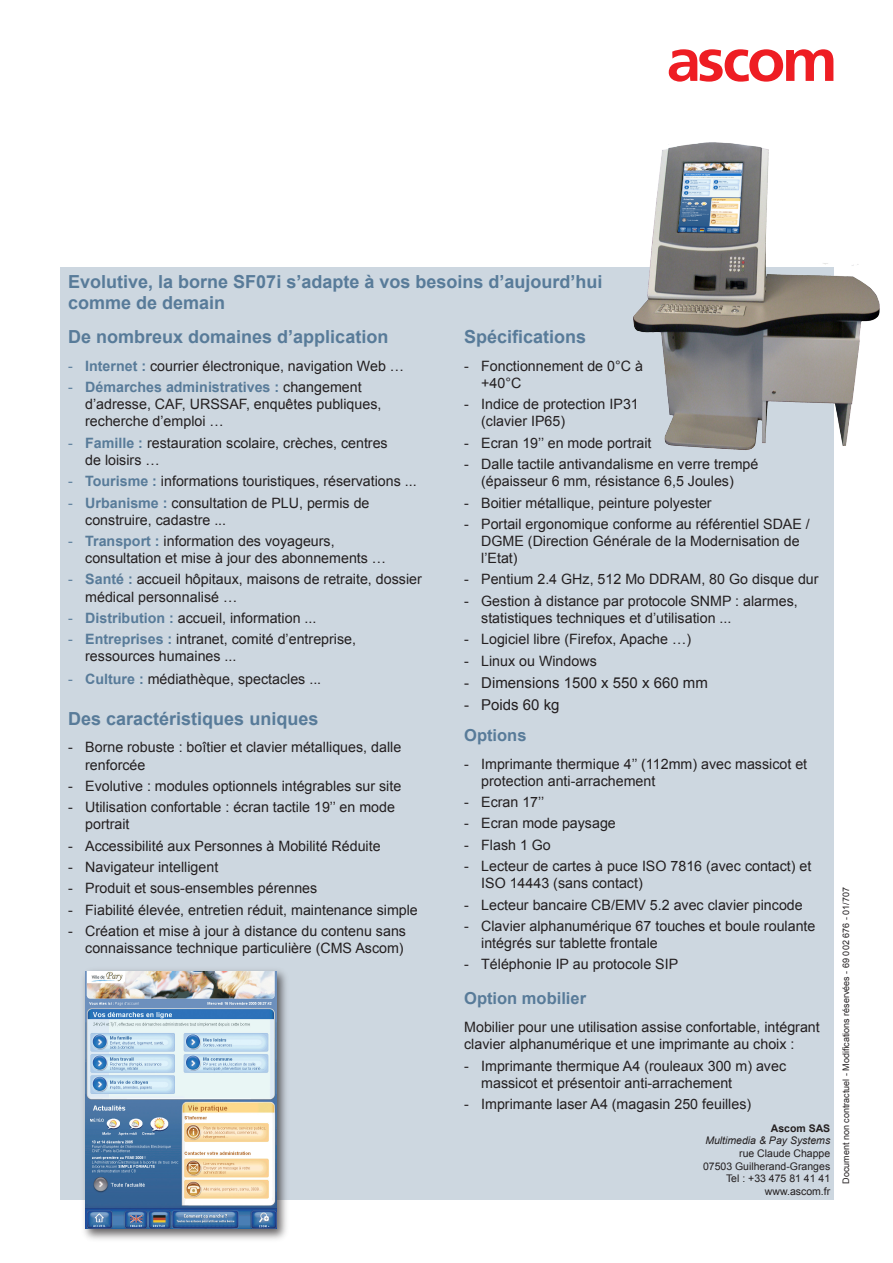
<style>
.page{position:relative;width:893px;height:1263px;background:#fff}
.page>*{position:absolute;margin:0;border:0;box-sizing:border-box;transform-origin:0 0}
.t1{font:700 18px/21.6px "Arial";color:#587b99}
.t2{font:700 16.5px "Arial";color:#587b99}
.t3{font:15px "Arial";color:#231f20}
.t4{font:14.25px/17.1px "Arial";color:#231f20}
.t5{font:10.5px/12.6px "Arial";color:#231f20;text-align:right}
.t6{font:9px "Arial";color:#231f20}
.s1{color:#587b99}
.s2{font-weight:700;color:#587b99}
.s3{font-weight:700}
.s4{font-style:italic}
</style>
<div class="page">
<svg style="left:669px;top:49px;width:164px;height:33px"></svg>
<div style="left:60px;top:267px;width:773px;height:932px;background:#cdd7e0"></div>
<div style="left:80px;top:966px;width:210px;height:277px;background:#231f20;opacity:.7"></div>
<img style="left:85px;top:971px;width:192px;height:258px">
<img style="left:633px;top:142px;width:247px;height:311px">
<p class="t1" style="left:68px;top:271px;width:536px">Evolutive, la borne SF07i s’adapte à vos besoins d’aujourd’hui comme de demain</p>
<p class="t1" style="left:68px;top:326px;width:322px">De nombreux domaines d’application</p>
<p class="t4" style="left:68px;top:357px;width:337px"><span class="s1">-</span> <span class="s2">Internet :</span> courrier électronique, navigation Web …</p>
<p class="t4" style="left:85px;top:379px;width:298px;text-indent:-17px"><span class="s1">-</span> <span class="s2">Démarches administratives :</span> changement d’adresse, CAF, URSSAF, enquêtes publiques, recherche d’emploi …</p>
<p class="t4" style="left:85px;top:434px;width:304px;text-indent:-17px"><span class="s1">-</span> <span class="s2">Famille :</span> restauration scolaire, crèches, centres de loisirs …</p>
<p class="t4" style="left:68px;top:473px;width:350px"><span class="s1">-</span> <span class="s2">Tourisme :</span> informations touristiques, réservations ...</p>
<p class="t4" style="left:85px;top:494px;width:286px;text-indent:-17px"><span class="s1">-</span> <span class="s2">Urbanisme :</span> consultation de PLU, permis de construire, cadastre ...</p>
<p class="t4" style="left:85px;top:533px;width:302px;text-indent:-17px"><span class="s1">-</span> <span class="s2">Transport :</span> information des voyageurs, consultation et mise à jour des abonnements …</p>
<p class="t4" style="left:85px;top:571px;width:338px;text-indent:-17px"><span class="s1">-</span> <span class="s2">Santé :</span> accueil hôpitaux, maisons de retraite, dossier médical personnalisé …</p>
<p class="t4" style="left:68px;top:609px;width:250px"><span class="s1">-</span> <span class="s2">Distribution :</span> accueil, information ...</p>
<p class="t4" style="left:85px;top:631px;width:272px;text-indent:-17px"><span class="s1">-</span> <span class="s2">Entreprises :</span> intranet, comité d’entreprise, ressources humaines ...</p>
<p class="t4" style="left:68px;top:670px;width:254px"><span class="s1">-</span> <span class="s2">Culture :</span> médiathèque, spectacles ...</p>
<p class="t1" style="left:68px;top:708px;width:252px">Des caractéristiques uniques</p>
<p class="t4" style="left:85px;top:739px;width:318px;text-indent:-17px">- Borne robuste : boîtier et clavier métalliques, dalle renforcée</p>
<p class="t4" style="left:68px;top:777px;width:335px">- Evolutive : modules optionnels intégrables sur site</p>
<p class="t4" style="left:85px;top:799px;width:311px;text-indent:-17px">- Utilisation confortable : écran tactile 19’’ en mode portrait</p>
<p class="t4" style="left:68px;top:837px;width:314px">- Accessibilité aux Personnes à Mobilité Réduite</p>
<p class="t4" style="left:68px;top:859px;width:152px">- Navigateur intelligent</p>
<p class="t4" style="left:68px;top:880px;width:251px">- Produit et sous-ensembles pérennes</p>
<p class="t4" style="left:68px;top:901px;width:351px">- Fiabilité élevée, entretien réduit, maintenance simple</p>
<p class="t4" style="left:68px;top:923px;width:339px;text-align:right">- Création et mise à jour à distance du contenu sans connaissance technique particulière (CMS Ascom)</p>
<p class="t1" style="left:464px;top:326px;width:124px">Spécifications</p>
<p class="t4" style="left:481px;top:357px;width:163px;text-indent:-17px">- Fonctionnement de 0°C à +40°C</p>
<p class="t4" style="left:481px;top:396px;width:159px;text-indent:-17px">- Indice de protection IP31 (clavier IP65)</p>
<p class="t4" style="left:464px;top:434px;width:189px">- Ecran 19’’ en mode portrait</p>
<p class="t4" style="left:464px;top:456px;width:296px;text-align:center">- Dalle tactile antivandalisme en verre trempé (épaisseur 6 mm, résistance 6,5 Joules)</p>
<p class="t4" style="left:464px;top:494px;width:249px">- Boitier métallique, peinture polyester</p>
<p class="t4" style="left:481px;top:515px;width:330px;text-indent:-17px">- Portail ergonomique conforme au référentiel SDAE /<br>DGME (Direction Générale de la Modernisation de l’Etat)</p>
<p class="t4" style="left:464px;top:571px;width:356px">- Pentium 2.4 GHz, 512 Mo DDRAM, 80 Go disque dur</p>
<p class="t4" style="left:481px;top:592px;width:318px;text-indent:-17px">- Gestion à distance par protocole SNMP : alarmes, statistiques techniques et d’utilisation ...</p>
<p class="t4" style="left:464px;top:631px;width:228px">- Logiciel libre (Firefox, Apache …)</p>
<p class="t4" style="left:464px;top:652px;width:134px">- Linux ou Windows</p>
<p class="t3" style="left:464px;top:673px;width:245px">- Dimensions 1500 x 550 x 660 mm</p>
<p class="t3" style="left:464px;top:695px;width:97px">- Poids 60 kg</p>
<p class="t2" style="left:464px;top:724px;width:64px">Options</p>
<p class="t4" style="left:481px;top:755px;width:328px;text-indent:-17px">- Imprimante thermique 4’’ (112mm) avec massicot et protection anti-arrachement</p>
<p class="t4" style="left:464px;top:794px;width:82px">- Ecran 17’’</p>
<p class="t4" style="left:464px;top:815px;width:153px">- Ecran mode paysage</p>
<p class="t4" style="left:464px;top:836px;width:88px">- Flash 1 Go</p>
<p class="t4" style="left:481px;top:858px;width:332px;text-indent:-17px">- Lecteur de cartes à puce ISO 7816 (avec contact) et<br>ISO 14443 (sans contact)</p>
<p class="t4" style="left:464px;top:896px;width:340px">- Lecteur bancaire CB/EMV 5.2 avec clavier pincode</p>
<p class="t4" style="left:481px;top:917px;width:336px;text-indent:-17px">- Clavier alphanumérique 67 touches et boule roulante intégrés sur tablette frontale</p>
<p class="t4" style="left:464px;top:956px;width:215px">- Téléphonie IP au protocole SIP</p>
<p class="t2" style="left:464px;top:988px;width:123px">Option mobilier</p>
<p class="t4" style="left:464px;top:1019px;width:357px">Mobilier pour une utilisation assise confortable, intégrant clavier alphanumérique et une imprimante au choix :</p>
<p class="t4" style="left:481px;top:1057px;width:306px;text-indent:-17px">- Imprimante thermique A4 (rouleaux 300 m) avec massicot et présentoir anti-arrachement</p>
<p class="t4" style="left:464px;top:1096px;width:289px">- Imprimante laser A4 (magasin 250 feuilles)</p>
<p class="t5" style="left:703px;top:1122px;width:129px"><span class="s3">Ascom SAS<br></span><span class="s4">Multimedia &amp; Pay Systems </span>rue Claude Chappe<br>07503 Guilherand-Granges</p>
<p class="t5" style="left:726px;top:1172px;width:106px">Tel : +33 475 81 41 41</p>
<p class="t5" style="left:765px;top:1185px;width:67px">www.ascom.fr</p>
<p class="t6" style="left:840px;top:1183px;width:298px;rotate:-90deg">Document non contractuel - Modifications réservées - 69 002 676 - 01/707</p>
</div>
